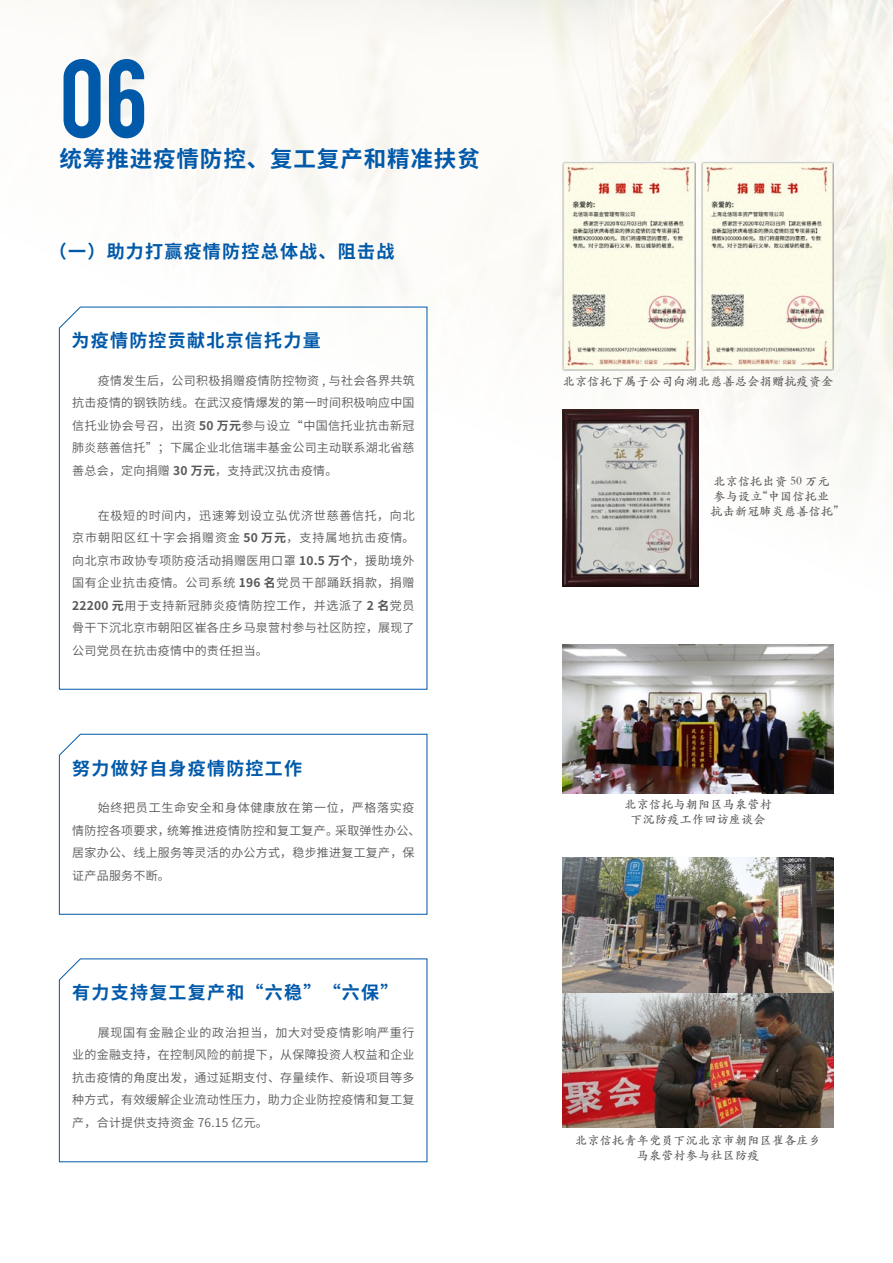
<style>
.page{position:relative;width:893px;height:1263px;background:#fff}
.page>*{position:absolute;margin:0;border:0;box-sizing:border-box;transform-origin:0 0}
.t1{font:87px "Bebas";color:#0059a9}
.t2{font:700 22.5px "Source Han Sans CN";letter-spacing:.04em;color:#0059a9}
.t3{font:700 18px "Source Han Sans CN";letter-spacing:.07em;color:#0059a9}
.t4{font:12px/22.5px "Source Han Sans CN";letter-spacing:.02em;color:#595757;text-align:justify}
.t5{font:700 12px/15px "ST Kaiti SC";letter-spacing:.025em;color:#595757;text-align:center}
.s1{font-weight:700}
</style>
<div class="page">
<img style="left:58px;top:0;width:835px;height:787px">
<img style="left:563px;top:161px;width:132px;height:210px">
<img style="left:701px;top:161px;width:133px;height:210px">
<img style="left:563px;top:645px;width:270px;height:148px">
<img style="left:563px;top:858px;width:270px;height:270px">
<img style="left:563px;top:410px;width:135px;height:176px">
<svg style="left:59px;top:306px;width:369px;height:384px"></svg>
<svg style="left:59px;top:733px;width:369px;height:182px"></svg>
<svg style="left:59px;top:958px;width:369px;height:204px"></svg>
<h1 class="t1" style="left:60px;top:35px;width:90px">06</h1>
<h2 class="t2" style="left:60px;top:146px;width:422px">统筹推进疫情防控、复工复产和精准扶贫</h2>
<h3 class="t3" style="left:49px;top:241px;width:347px">（一）助力打赢疫情防控总体战、阻击战</h3>
<h3 class="t3" style="left:72px;top:331px;width:251px">为疫情防控贡献北京信托力量</h3>
<p class="t4" style="left:72px;top:369px;width:344px;text-indent:26px">疫情发生后，公司积极捐赠疫情防控物资 , 与社会各界共筑抗击疫情的钢铁防线。在武汉疫情爆发的第一时间积极响应中国信托业协会号召，出资 <span class="s1">50 万元</span>参与设立“中国信托业抗击新冠肺炎慈善信托”；下属企业北信瑞丰基金公司主动联系湖北省慈善总会，定向捐赠 <span class="s1">30 万元</span>，支持武汉抗击疫情。</p>
<p class="t4" style="left:72px;top:504px;width:344px;text-indent:26px">在极短的时间内，迅速筹划设立弘优济世慈善信托，向北京市朝阳区红十字会捐赠资金 <span class="s1">50 万元</span>，支持属地抗击疫情。向北京市政协专项防疫活动捐赠医用口罩 <span class="s1">10.5 万个</span>，援助境外国有企业抗击疫情。公司系统 <span class="s1">196 名</span>党员干部踊跃捐款，捐赠<span class="s1">22200 元</span>用于支持新冠肺炎疫情防控工作，并选派了 <span class="s1">2 名</span>党员骨干下沉北京市朝阳区崔各庄乡马泉营村参与社区防控，展现了公司党员在抗击疫情中的责任担当。</p>
<h3 class="t3" style="left:72px;top:758px;width:231px">努力做好自身疫情防控工作</h3>
<p class="t4" style="left:72px;top:797px;width:350px;text-align:left;text-indent:26px">始终把员工生命安全和身体健康放在第一位，严格落实疫情防控各项要求，统筹推进疫情防控和复工复产。采取弹性办公、居家办公、线上服务等灵活的办公方式，稳步推进复工复产，保证产品服务不断。</p>
<h3 class="t3" style="left:72px;top:983px;width:328px">有力支持复工复产和“六稳”“六保”</h3>
<p class="t4" style="left:72px;top:1021px;width:344px;text-indent:26px">展现国有金融企业的政治担当，加大对受疫情影响严重行业的金融支持，在控制风险的前提下，从保障投资人权益和企业抗击疫情的角度出发，通过延期支付、存量续作、新设项目等多种方式，有效缓解企业流动性压力，助力企业防控疫情和复工复产，合计提供支持资金 76.15 亿元。</p>
<p class="t5" style="left:563px;top:373px;width:272px">北京信托下属子公司向湖北慈善总会捐赠抗疫资金</p>
<p class="t5" style="left:710px;top:473px;width:129px;text-align:left">北京信托出资 50 万元参与设立“中国信托业抗击新冠肺炎慈善信托”</p>
<p class="t5" style="left:624px;top:796px;width:149px">北京信托与朝阳区马泉营村下沉防疫工作回访座谈会</p>
<p class="t5" style="left:575px;top:1132px;width:247px">北京信托青年党员下沉北京市朝阳区崔各庄乡马泉营村参与社区防疫</p>
</div>
